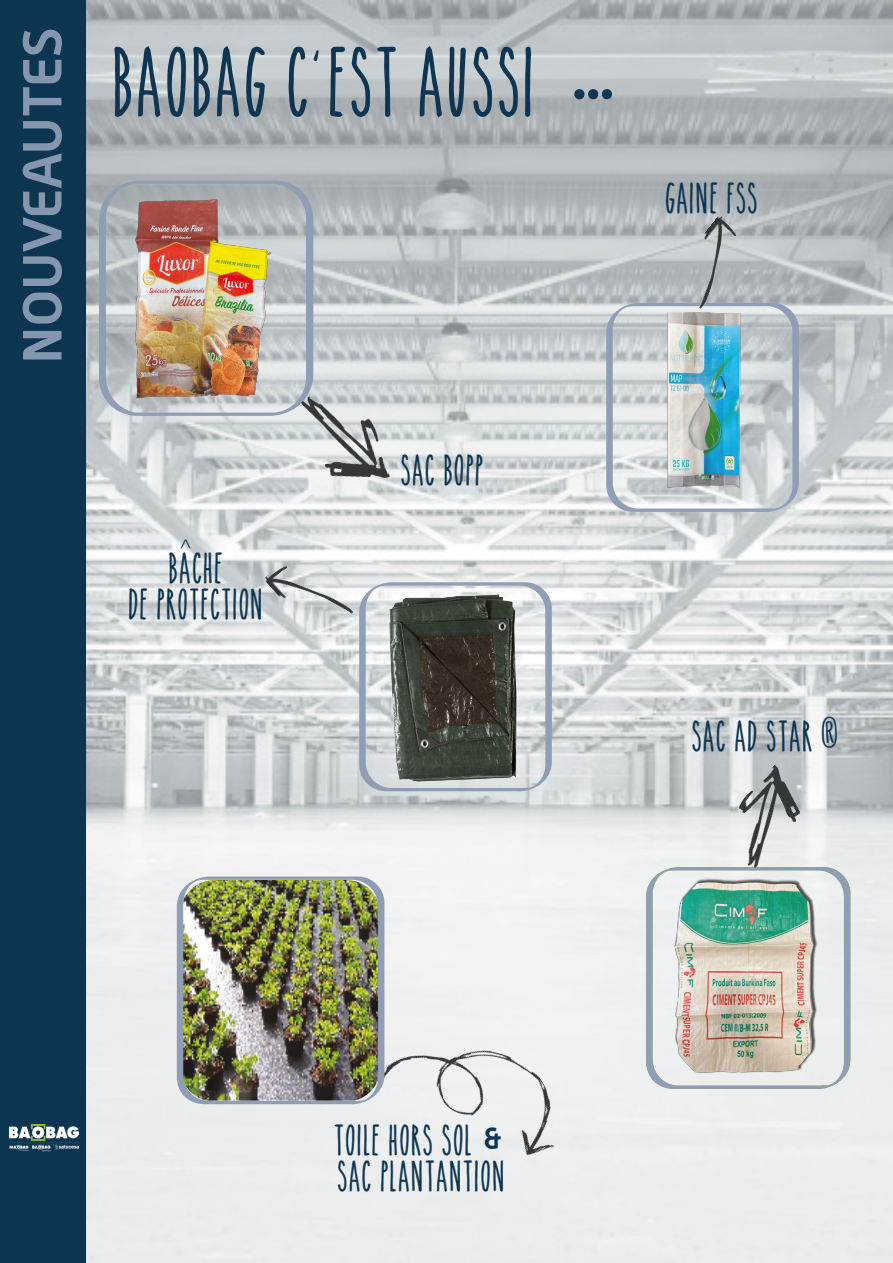
<style>
.page{position:relative;width:893px;height:1263px;background:#fff}
.page>*{position:absolute;margin:0;border:0;box-sizing:border-box;transform-origin:0 0}
.t1{font:67.5px "The Skinnybold";color:#0e3552}
.t2{font:100 57px "Alwyn";color:#0e3552}
.t3{font:700 54px "Alwyn";color:#8597ae;scale:1.06 1}
.t4{font:700 52.5px "Montserrat";color:#0e3552}
.t5{font:30px "The Skinnybold";color:#0e3552}
.t6{font:100 25.5px "Alwyn";color:#0e3552}
.s1{font-family:"Amatic SC";font-weight:700}
.s2{font-family:"Alwyn";font-weight:700}
</style>
<div class="page">
<img style="left:86px;top:0;width:807px;height:1263px">
<div style="left:0;top:0;width:86px;height:1263px;background:#0c3552"></div>
<img style="left:3px;top:1124px;width:75px;height:32px">
<svg style="left:606px;top:303px;width:193px;height:209px;background:#c4cbd1"></svg>
<img style="left:666px;top:215px;width:87px;height:91px">
<div style="left:375px;top:1001px;width:199px;height:205px;background:#eef0f0"></div>
<img style="left:641px;top:306px;width:125px;height:197px">
<img style="left:99px;top:181px;width:214px;height:235px">
<img style="left:177px;top:876px;width:208px;height:228px">
<img style="left:646px;top:867px;width:204px;height:222px">
<img style="left:710px;top:764px;width:108px;height:106px">
<img style="left:300px;top:385px;width:90px;height:104px">
<svg style="left:359px;top:582px;width:193px;height:209px;background:#a2adc0"></svg>
<img style="left:263px;top:549px;width:90px;height:93px">
<img style="left:362px;top:586px;width:183px;height:203px">
<p class="t3" style="left:9px;top:364px;width:318px;rotate:-90deg">NOUVEAUTES</p>
<p class="t1" style="left:116px;top:46px;width:426px">BAOBAG C EST AUSSI</p>
<p class="t2" style="left:311px;top:39px;width:13px">‘</p>
<p class="t4" style="left:572px;top:42px;width:43px">...</p>
<p class="t6" style="left:178px;top:534px;width:17px">^</p>
<p class="t5" style="left:170px;top:552px;width:56px">BACHE</p>
<p class="t5" style="left:130px;top:588px;width:137px">DE PROTECTION</p>
<p class="t5" style="left:402px;top:454px;width:85px">SAC BOPP</p>
<p class="t5" style="left:667px;top:182px;width:95px">GAINE FSS</p>
<p class="t5" style="left:693px;top:720px;width:147px">SAC AD STAR <span class="s1">®</span></p>
<p class="t5" style="left:335px;top:1123px;width:169px">TOILE HORS SOL <span class="s2">&amp;</span></p>
<p class="t5" style="left:339px;top:1159px;width:170px">SAC PLANTANTION</p>
</div>
